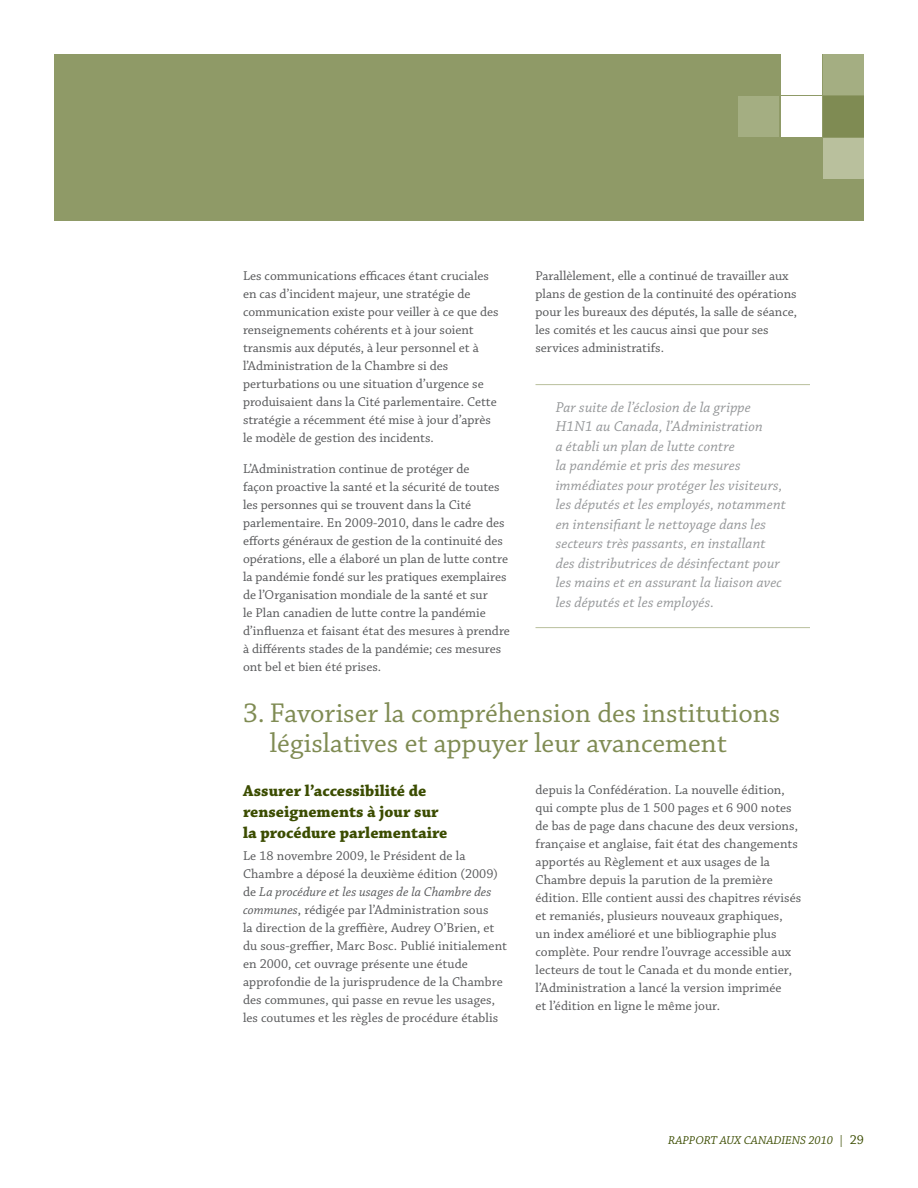
<style>
.page{position:relative;width:918px;height:1188px;background:#fff}
.page>*{position:absolute;margin:0;border:0;box-sizing:border-box;transform-origin:0 0}
.t1{font:28.5px/30px "Chaparral Pro";color:#7f8b53}
.t2{font:700 16.5px/21px "Chaparral Pro";color:#3b4c00}
.t3{font:italic 15px/19.5px "Chaparral Pro";letter-spacing:.01em;color:#949698}
.t4{font:13.5px/18px "Chaparral Pro";color:#58595b}
.t5{font:italic 12px "Chaparral Pro";color:#3b4c00}
.s1{font-style:italic}
.s2{font-style:normal}
.s3{font-style:normal;font-size:13.5px}
</style>
<div class="page">
<div style="left:54px;top:54px;width:810px;height:166px;background:#8f9a67"></div>
<div style="left:824px;top:139px;width:40px;height:40px;background:#b9c09d"></div>
<div style="left:824px;top:54px;width:40px;height:40px;background:#a4ae82"></div>
<div style="left:781px;top:96px;width:40px;height:41px;background:#fff"></div>
<div style="left:781px;top:54px;width:40px;height:40px;background:#fff"></div>
<div style="left:739px;top:96px;width:40px;height:40px;background:#a4ae82"></div>
<div style="left:824px;top:96px;width:40px;height:41px;background:#7f8b53"></div>
<hr style="left:536px;top:384px;width:274px;height:1px;background:#b9c09d">
<hr style="left:536px;top:627px;width:274px;height:1px;background:#b9c09d">
<p class="t4" style="left:243px;top:267px;width:257px">Les communications efficaces étant cruciales en cas d’incident majeur, une stratégie de communication existe pour veiller à ce que des renseignements cohérents et à jour soient transmis aux députés, à leur personnel et à l’Administration de la Chambre si des perturbations ou une situation d’urgence se produisaient dans la Cité parlementaire. Cette stratégie a récemment été mise à jour d’après le modèle de gestion des incidents.</p>
<p class="t4" style="left:243px;top:461px;width:268px">L’Administration continue de protéger de<br>façon proactive la santé et la sécurité de toutes les personnes qui se trouvent dans la Cité parlementaire. En 2009-2010, dans le cadre des efforts généraux de gestion de la continuité des opérations, elle a élaboré un plan de lutte contre la pandémie fondé sur les pratiques exemplaires de l’Organisation mondiale de la santé et sur<br>le Plan canadien de lutte contre la pandémie d’influenza et faisant état des mesures à prendre à différents stades de la pandémie; ces mesures ont bel et bien été prises.</p>
<p class="t4" style="left:536px;top:267px;width:263px">Parallèlement, elle a continué de travailler aux plans de gestion de la continuité des opérations pour les bureaux des députés, la salle de séance, les comités et les caucus ainsi que pour ses services administratifs.</p>
<p class="t3" style="left:556px;top:398px;width:232px">Par suite de l’éclosion de la grippe H1N1 au Canada, l’Administration<br>a établi un plan de lutte contre<br>la pandémie et pris des mesures immédiates pour protéger les visiteurs, les députés et les employés, notamment en intensifiant le nettoyage dans les secteurs très passants, en installant des distributrices de désinfectant pour les mains et en assurant la liaison avec les députés et les employés.</p>
<h1 class="t1" style="left:270px;top:699px;width:512px;text-indent:-27px">3. Favoriser la compréhension des institutions législatives et appuyer leur avancement</h1>
<p class="t2" style="left:243px;top:781px;width:206px">Assurer l’accessibilité de renseignements à jour sur la procédure parlementaire</p>
<p class="t4" style="left:243px;top:847px;width:266px">Le 18 novembre 2009, le Président de la Chambre a déposé la deuxième édition (2009) de <span class="s1">La procédure et les usages de la Chambre des communes</span>, rédigée par l’Administration sous<br>la direction de la greffière, Audrey O’Brien, et du sous-greffier, Marc Bosc. Publié initialement en 2000, cet ouvrage présente une étude approfondie de la jurisprudence de la Chambre des communes, qui passe en revue les usages, les coutumes et les règles de procédure établis</p>
<p class="t4" style="left:536px;top:781px;width:267px">depuis la Confédération. La nouvelle édition, qui compte plus de 1 500 pages et 6 900 notes de bas de page dans chacune des deux versions, française et anglaise, fait état des changements apportés au Règlement et aux usages de la Chambre depuis la parution de la première édition. Elle contient aussi des chapitres révisés et remaniés, plusieurs nouveaux graphiques,<br>un index amélioré et une bibliographie plus complète. Pour rendre l’ouvrage accessible aux lecteurs de tout le Canada et du monde entier, l’Administration a lancé la version imprimée<br>et l’édition en ligne le même jour.</p>
<p class="t5" style="left:668px;top:1134px;width:197px">Rapp or t aux Canadiens 2010 <span class="s2">|</span> <span class="s3">29</span></p>
</div>
